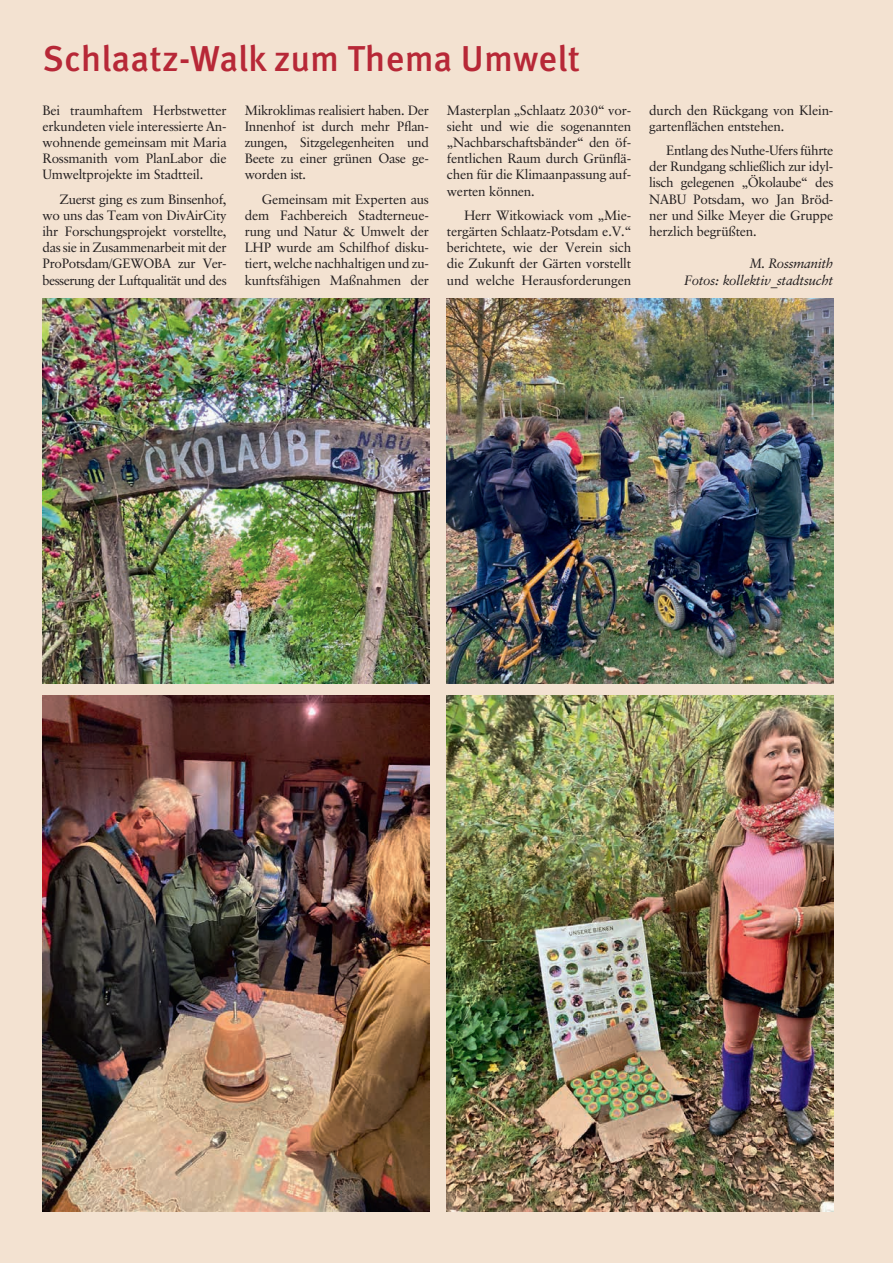
<style>
.page{position:relative;width:893px;height:1263px;background:#f3e2d1}
.page>*{position:absolute;margin:0;border:0;box-sizing:border-box;transform-origin:0 0}
.t1{font:500 36px "Meta OT";color:#b72837}
.t2{font:13.5px/16.2px "Classical Garamond BT";letter-spacing:-.015em;color:#231f20;text-align:justify}
.t3{font:italic 13.5px/16.2px "Classical Garamond BT";letter-spacing:-.015em;color:#231f20;text-align:right}
</style>
<div class="page">
<img style="left:446px;top:298px;width:387px;height:386px">
<img style="left:43px;top:298px;width:386px;height:386px">
<img style="left:446px;top:696px;width:387px;height:516px">
<img style="left:43px;top:696px;width:386px;height:516px">
<h1 class="t1" style="left:43px;top:36px;width:539px">Schlaatz-Walk zum Thema Umwelt</h1>
<p class="t2" style="left:43px;top:102px;width:186px">Bei traumhaftem Herbstwetter erkundeten viele interessierte An&shy;wohnende gemeinsam mit Maria Rossmanith vom PlanLabor die Umweltprojekte im Stadtteil.</p>
<p class="t2" style="left:43px;top:191px;width:186px;text-indent:17px">Zuerst ging es zum Binsenhof, wo uns das Team von DivAirCity ihr Forschungsprojekt vorstellte, das sie in Zusammenarbeit mit der ProPotsdam/GEWOBA zur Ver&shy;besserung der Luftqualität und des</p>
<p class="t2" style="left:245px;top:102px;width:186px">Mikroklimas realisiert haben. Der Innenhof ist durch mehr Pflan&shy;zungen, Sitzgelegenheiten und Beete zu einer grünen Oase ge&shy;worden ist.</p>
<p class="t2" style="left:245px;top:191px;width:186px;text-indent:17px">Gemeinsam mit Experten aus dem Fachbereich Stadterneue&shy;rung und Natur &amp; Umwelt der LHP wurde am Schilfhof disku&shy;tiert, welche nachhaltigen und zu&shy;kunftsfähigen Maßnahmen der</p>
<p class="t2" style="left:447px;top:102px;width:186px">Masterplan „Schlaatz 2030“ vor&shy;sieht und wie die sogenannten „Nachbarschaftsbänder“ den öf&shy;fentlichen Raum durch Grünflä&shy;chen für die Klimaanpassung auf&shy;werten können.</p>
<p class="t2" style="left:447px;top:207px;width:186px;text-indent:17px">Herr Witkowiack vom „Mie&shy;tergärten Schlaatz-Potsdam e.V.“ berichtete, wie der Verein sich die Zukunft der Gärten vorstellt und welche Herausforderungen</p>
<p class="t2" style="left:649px;top:102px;width:186px">durch den Rückgang von Klein&shy;gartenflächen entstehen.</p>
<p class="t2" style="left:649px;top:142px;width:186px;text-indent:17px">Entlang des Nuthe-Ufers führte der Rundgang schließlich zur idyl&shy;lisch gelegenen „Ökolaube“ des NABU Potsdam, wo Jan Bröd&shy;ner und Silke Meyer die Gruppe herzlich begrüßten.</p>
<p class="t3" style="left:684px;top:255px;width:150px">M. Rossmanith<br>Fotos: kollektiv_stadtsucht</p>
</div>
